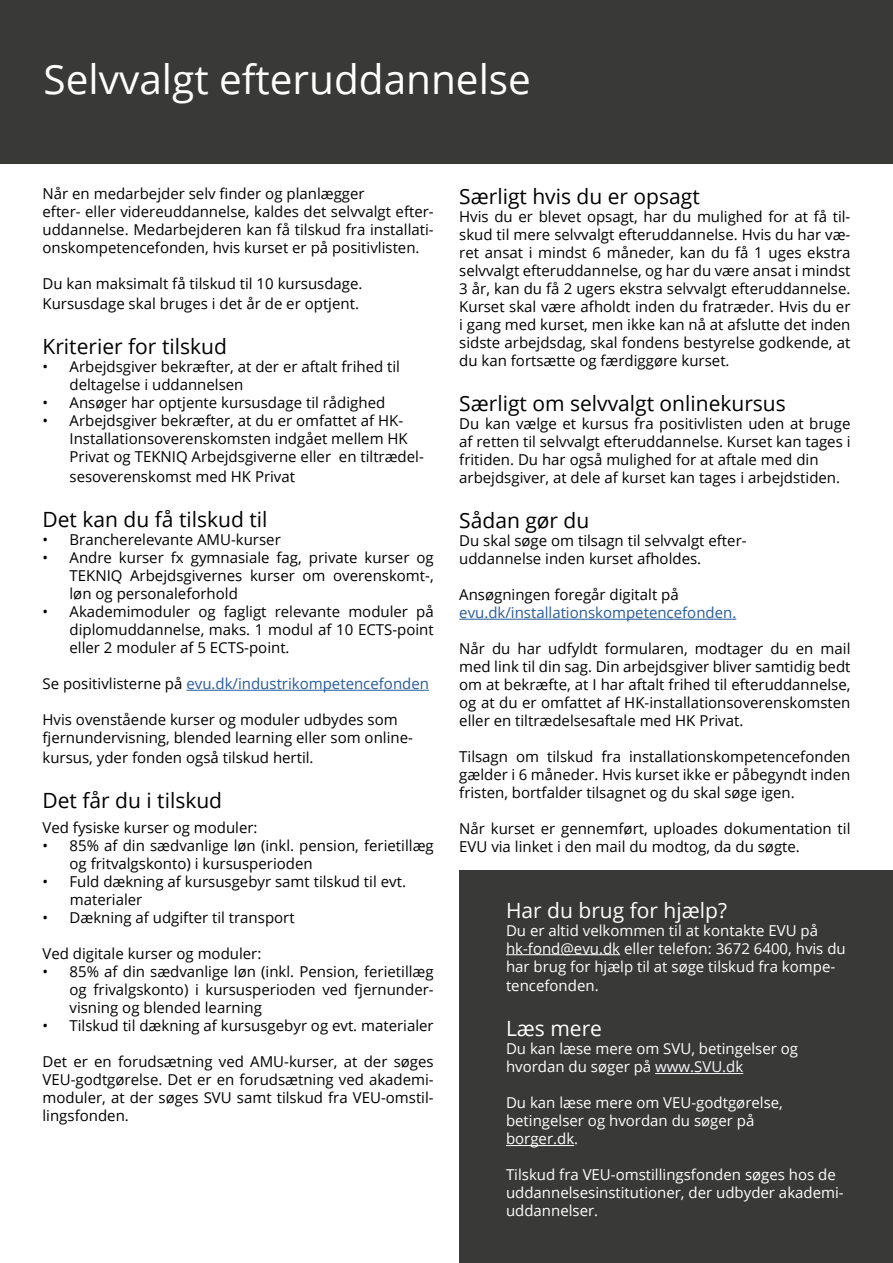
<style>
.page{position:relative;width:893px;height:1263px;background:#fff}
.page>*{position:absolute;margin:0;border:0;box-sizing:border-box;transform-origin:0 0}
.t1{font:40.5px "Open Sans";color:#fff}
.t2{font:21px "Open Sans";color:#000}
.t3{font:21px "Open Sans";color:#fff}
.t4{font:15px/18px "Open Sans";color:#000}
.t5{font:15px/18px "Open Sans";color:#fff}
.t6{font:15px "Open Sans";color:#275b9b}
.s1{color:#000}
.s2{color:#f7f8fc}
</style>
<div class="page">
<hr style="left:459px;top:619px;width:277px;height:1px;background:#275b9b">
<div style="left:0;top:0;width:893px;height:164px;background:#393938"></div>
<hr style="left:186px;top:690px;width:243px;height:1px;background:#275b9b">
<div style="left:459px;top:871px;width:434px;height:392px;background:#393938"></div>
<hr style="left:506px;top:954px;width:114px;height:1px;background:#fff">
<hr style="left:655px;top:1073px;width:88px;height:1px;background:#f7f8fc">
<hr style="left:506px;top:1145px;width:68px;height:1px;background:#fff">
<h1 class="t1" style="left:44px;top:52px;width:489px">Selvvalgt efteruddannelse</h1>
<p class="t4" style="left:43px;top:185px;width:393px">Når en medarbejder selv finder og planlægger<br>efter- eller videreuddannelse, kaldes det selvvalgt efter&shy;uddannelse. Medarbejderen kan få tilskud fra installati&shy;onskompetencefonden, hvis kurset er på positivlisten.</p>
<p class="t4" style="left:43px;top:274px;width:322px;line-height:19.8px">Du kan maksimalt få tilskud til 10 kursusdage.<br>Kursusdage skal bruges i det år de er optjent.</p>
<h2 class="t2" style="left:43px;top:332px;width:186px">Kriterier for tilskud</h2>
<p class="t4" style="left:70px;top:357px;width:332px;text-indent:-27px">• Arbejdsgiver bekræfter, at der er aftalt frihed til deltagelse i uddannelsen</p>
<p class="t4" style="left:43px;top:393px;width:344px">• Ansøger har optjente kursusdage til rådighed</p>
<p class="t4" style="left:70px;top:411px;width:356px;text-indent:-27px">• Arbejdsgiver bekræfter, at du er omfattet af HK-<br>Installationsoverenskomsten indgået mellem HK<br>Privat og TEKNIQ Arbejdsgiverne eller en tiltrædel-</p>
<p class="t4" style="left:70px;top:467px;width:227px">sesoverenskomst med HK Privat</p>
<h2 class="t2" style="left:43px;top:505px;width:226px">Det kan du få tilskud til</h2>
<p class="t4" style="left:43px;top:530px;width:240px">• Brancherelevante AMU-kurser</p>
<p class="t4" style="left:70px;top:548px;width:366px;text-align:justify;text-indent:-27px">• Andre kurser fx gymnasiale fag, private kurser og TEKNIQ Arbejdsgivernes kurser om overenskomt-, løn og personaleforhold</p>
<p class="t4" style="left:70px;top:602px;width:366px;text-align:justify;text-indent:-27px">• Akademimoduler og fagligt relevante moduler på diplomuddannelse, maks. 1 modul af 10 ECTS-point eller 2 moduler af 5 ECTS-point.</p>
<p class="t6" style="left:43px;top:673px;width:388px"><span class="s1">Se positivlisterne på</span> evu.dk/industrikompetencefonden</p>
<p class="t4" style="left:43px;top:710px;width:372px">Hvis ovenstående kurser og moduler udbydes som fjernundervisning, blended learning eller som online-</p>
<p class="t4" style="left:43px;top:748px;width:273px">kursus, yder fonden også tilskud hertil.</p>
<h2 class="t2" style="left:43px;top:786px;width:181px">Det får du i tilskud</h2>
<p class="t4" style="left:43px;top:818px;width:217px">Ved fysiske kurser og moduler:</p>
<p class="t4" style="left:70px;top:836px;width:366px;text-indent:-27px">• 85% af din sædvanlige løn (inkl. pension, ferietillæg og fritvalgskonto) i kursusperioden</p>
<p class="t4" style="left:70px;top:872px;width:338px;text-indent:-27px">• Fuld dækning af kursusgebyr samt tilskud til evt. materialer</p>
<p class="t4" style="left:43px;top:908px;width:254px">• Dækning af udgifter til transport</p>
<p class="t4" style="left:43px;top:944px;width:220px">Ved digitale kurser og moduler:</p>
<p class="t4" style="left:70px;top:962px;width:366px;text-align:justify;text-indent:-27px">• 85% af din sædvanlige løn (inkl. Pension, ferietillæg og frivalgskonto) i kursusperioden ved fjernunder&shy;visning og blended learning</p>
<p class="t4" style="left:43px;top:1016px;width:393px">• Tilskud til dækning af kursusgebyr og evt. materialer</p>
<p class="t4" style="left:43px;top:1052px;width:393px;text-align:justify">Det er en forudsætning ved AMU-kurser, at der søges VEU-godtgørelse. Det er en forudsætning ved akademi&shy;moduler, at der søges SVU samt tilskud fra VEU-omstil&shy;lingsfonden.</p>
<h2 class="t2" style="left:459px;top:182px;width:242px">Særligt hvis du er opsagt</h2>
<p class="t4" style="left:459px;top:207px;width:393px;text-align:justify">Hvis du er blevet opsagt, har du mulighed for at få til&shy;skud til mere selvvalgt efteruddannelse. Hvis du har væ&shy;ret ansat i mindst 6 måneder, kan du få 1 uges ekstra selvvalgt efteruddannelse, og har du være ansat i mindst 3 år, kan du få 2 ugers ekstra selvvalgt efteruddannelse.<br>Kurset skal være afholdt inden du fratræder. Hvis du er i gang med kurset, men ikke kan nå at afslutte det inden sidste arbejdsdag, skal fondens bestyrelse godkende, at du kan fortsætte og færdiggøre kurset.</p>
<h2 class="t2" style="left:459px;top:389px;width:328px">Særligt om selvvalgt onlinekursus</h2>
<p class="t4" style="left:459px;top:414px;width:393px">Du kan vælge et kursus fra positivlisten uden at bruge af retten til selvvalgt efteruddannelse. Kurset kan tages i fritiden. Du har også mulighed for at aftale med din arbejdsgiver, at dele af kurset kan tages i arbejdstiden.</p>
<h2 class="t2" style="left:459px;top:506px;width:132px">Sådan gør du</h2>
<p class="t4" style="left:459px;top:531px;width:289px">Du skal søge om tilsagn til selvvalgt efter&shy;uddannelse inden kurset afholdes.</p>
<p class="t4" style="left:459px;top:585px;width:221px">Ansøgningen foregår digitalt på</p>
<p class="t6" style="left:459px;top:602px;width:279px">evu.dk/installationskompetencefonden.</p>
<p class="t4" style="left:459px;top:639px;width:393px;text-align:justify">Når du har udfyldt formularen, modtager du en mail med link til din sag. Din arbejdsgiver bliver samtidig bedt om at bekræfte, at I har aftalt frihed til efteruddannelse, og at du er omfattet af HK-installationsoverenskomsten eller en tiltrædelsesaftale med HK Privat.</p>
<p class="t4" style="left:459px;top:747px;width:393px;text-align:justify">Tilsagn om tilskud fra installationskompetencefonden gælder i 6 måneder. Hvis kurset ikke er påbegyndt inden fristen, bortfalder tilsagnet og du skal søge igen.</p>
<p class="t4" style="left:459px;top:819px;width:393px">Når kurset er gennemført, uploades dokumentation til<br>EVU via linket i den mail du modtog, da du søgte.</p>
<h2 class="t3" style="left:506px;top:895px;width:222px">Har du brug for hjælp?</h2>
<p class="t5" style="left:506px;top:921px;width:341px">Du er altid velkommen til at kontakte EVU på hk-fond@evu.dk eller telefon: 3672 6400, hvis du har brug for hjælp til at søge tilskud fra kompe-</p>
<p class="t5" style="left:506px;top:976px;width:94px">tencefonden.</p>
<h2 class="t3" style="left:506px;top:1014px;width:98px">Læs mere</h2>
<p class="t5" style="left:506px;top:1039px;width:294px">Du kan læse mere om SVU, betingelser og hvordan du søger på <span class="s2">www.SVU.dk</span></p>
<p class="t5" style="left:506px;top:1093px;width:278px">Du kan læse mere om VEU-godtgørelse, betingelser og hvordan du søger på borger.dk.</p>
<p class="t5" style="left:506px;top:1165px;width:339px">Tilskud fra VEU-omstillingsfonden søges hos de uddannelsesinstitutioner, der udbyder akademi&shy;uddannelser.</p>
</div>
